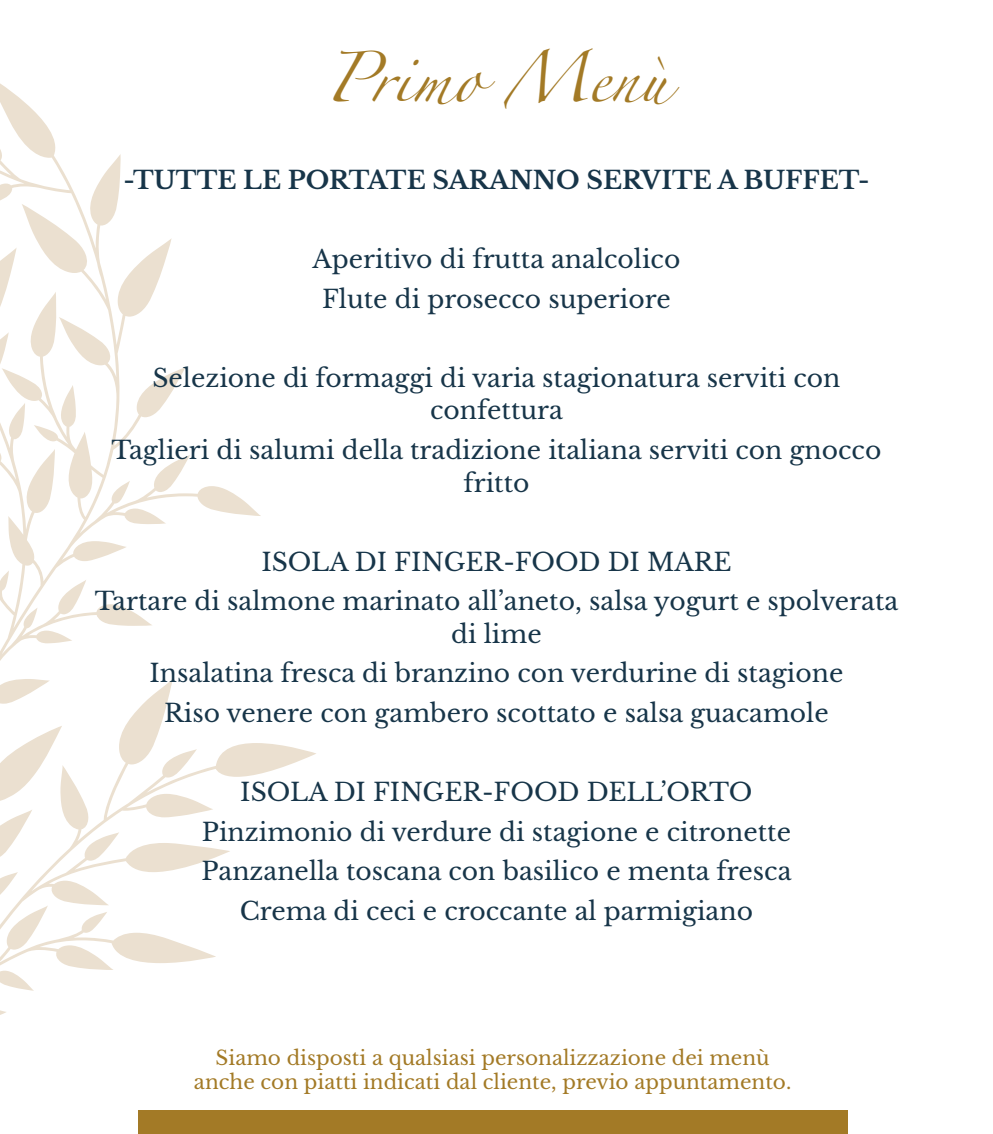
<style>
.page{position:relative;width:993px;height:1134px;background:#fff}
.page>*{position:absolute;margin:0;border:0;box-sizing:border-box;transform-origin:0 0}
.t1{font:45px "Zapfino";color:#a37a26}
.t2{font:25px/39.5px "Libre Baskerville";color:#173549;text-align:center}
.t3{font:700 25px "Libre Baskerville";color:#173549}
.t4{font:20px/24px "Libre Baskerville";color:#a37a26;text-align:center}
</style>
<div class="page">
<svg style="left:0;top:83px;width:316px;height:932px"></svg>
<div style="left:138px;top:1110px;width:709px;height:24px;background:#a37a26"></div>
<h1 class="t1" style="left:324px;top:59px;width:345px">Primo Menù</h1>
<p class="t3" style="left:123px;top:165px;width:747px">-TUTTE LE PORTATE SARANNO SERVITE A BUFFET-</p>
<p class="t2" style="left:312px;top:240px;width:369px">Aperitivo di frutta analcolico<br>Flute di prosecco superiore</p>
<p class="t2" style="left:152px;top:362px;width:689px;line-height:32.5px">Selezione di formaggi di varia stagionatura serviti con confettura</p>
<p class="t2" style="left:112px;top:434px;width:771px;line-height:32.5px">Taglieri di salumi della tradizione italiana serviti con gnocco fritto</p>
<p class="t2" style="left:95px;top:542px;width:804px">ISOLA DI FINGER-FOOD DI MARE<br>Tartare di salmone marinato all’aneto, salsa yogurt e spolverata</p>
<p class="t2" style="left:149px;top:614px;width:695px">di lime<br>Insalatina fresca di branzino con verdurine di stagione<br>Riso venere con gambero scottato e salsa guacamole</p>
<p class="t2" style="left:201px;top:772px;width:591px">ISOLA DI FINGER-FOOD DELL’ORTO Pinzimonio di verdure di stagione e citronette Panzanella toscana con basilico e menta fresca Crema di ceci e croccante al parmigiano</p>
<p class="t4" style="left:194px;top:1046px;width:598px">Siamo disposti a qualsiasi personalizzazione dei menù anche con piatti indicati dal cliente, previo appuntamento.</p>
</div>
